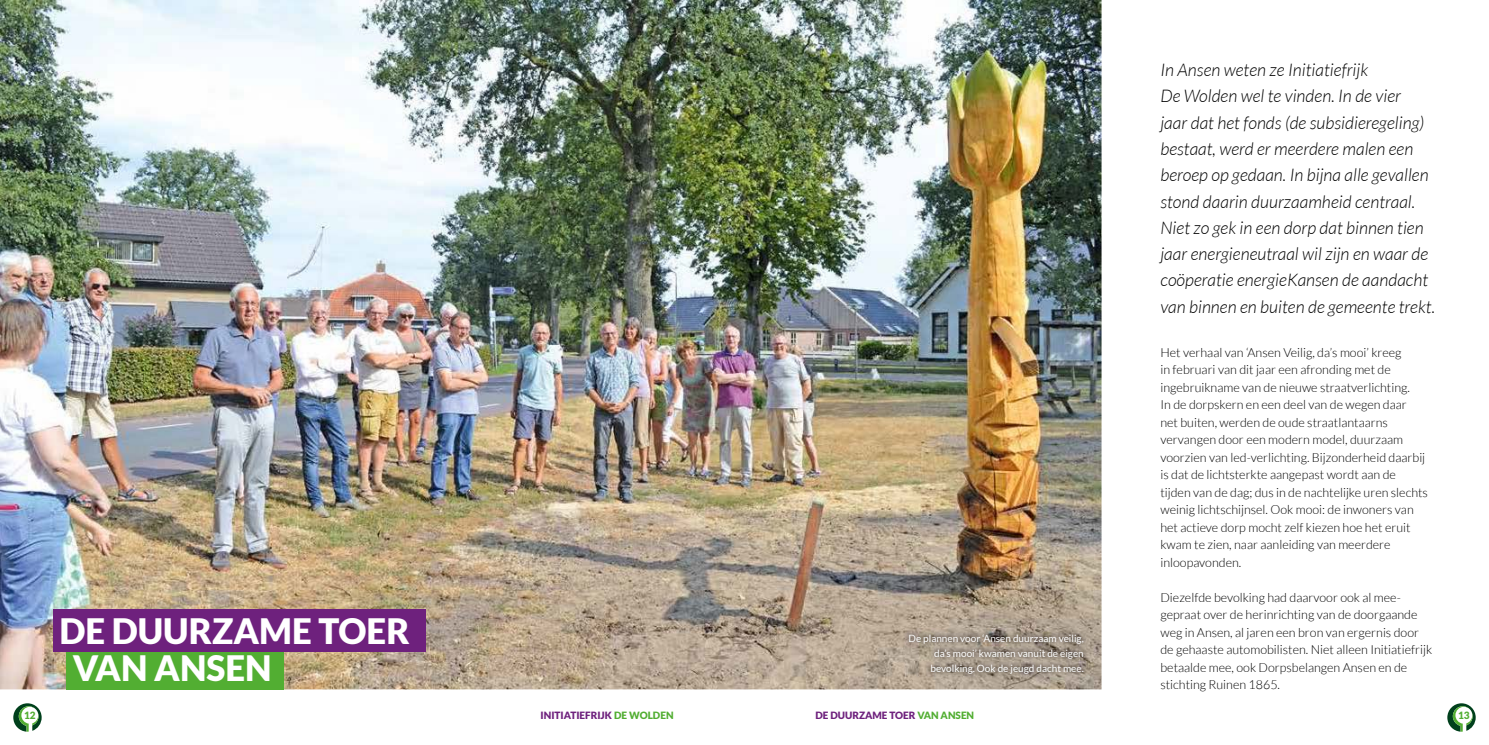
<style>
.page{position:relative;width:1489px;height:745px;background:#fff}
.page>*{position:absolute;margin:0;border:0;box-sizing:border-box;transform-origin:0 0}
.t1{font:900 35px/37.5px "Lato";color:#fff}
.t2{font:italic 300 17.5px/26.2px "Lato";color:#000}
.t3{font:12.5px/17.5px "Lato Light 2";color:#000}
.t4{font:10px/15px "Lato";color:#fff;text-align:right}
.t5{font:900 10px "Lato";color:#6e217d}
.t6{font:900 10px "Lato";color:#52ae32}
.s1{color:#52ae32}
</style>
<div class="page">
<img style="left:0;top:0;width:1101px;height:689px">
<div style="left:67px;top:646px;width:217px;height:43px;background:#52ae32"></div>
<div style="left:53px;top:608px;width:372px;height:43px;background:#6e217d"></div>
<svg style="left:13px;top:703px;width:29px;height:28px"></svg>
<svg style="left:1447px;top:703px;width:28px;height:28px"></svg>
<img style="left:903px;top:628px;width:186px;height:51px">
<h1 class="t1" style="left:73px;top:611px;width:338px;text-indent:-14px">DE DUURZAME TOER<br>VAN ANSEN</h1>
<p class="t4" style="left:908px;top:630px;width:177px">De plannen voor ‘Ansen duurzaam veilig, da’s mooi’ kwamen vanuit de eigen bevolking. Ook de jeugd dacht mee.</p>
<p class="t2" style="left:1160px;top:57px;width:276px">In Ansen weten ze Initiatiefrijk<br>De Wolden wel te vinden. In de vier<br>jaar dat het fonds (de subsidieregeling) bestaat, werd er meerdere malen een beroep op gedaan. In bijna alle gevallen stond daarin duurzaamheid centraal.<br>Niet zo gek in een dorp dat binnen tien jaar energieneutraal wil zijn en waar de coöperatie energieKansen de aandacht van binnen en buiten de gemeente trekt.</p>
<p class="t3" style="left:1160px;top:343px;width:269px">Het verhaal van ‘Ansen Veilig, da’s mooi’ kreeg<br>in februari van dit jaar een afronding met de ingebruikname van de nieuwe straatverlichting.<br>In de dorpskern en een deel van de wegen daar<br>net buiten, werden de oude straatlantaarns vervangen door een modern model, duurzaam voorzien van led-verlichting. Bijzonderheid daarbij is dat de lichtsterkte aangepast wordt aan de tijden van de dag; dus in de nachtelijke uren slechts weinig lichtschijnsel. Ook mooi: de inwoners van het actieve dorp mocht zelf kiezen hoe het eruit kwam te zien, naar aanleiding van meerdere inloopavonden.</p>
<p class="t3" style="left:1160px;top:588px;width:273px">Diezelfde bevolking had daarvoor ook al mee&shy;gepraat over de herinrichting van de doorgaande weg in Ansen, al jaren een bron van ergernis door de gehaaste automobilisten. Niet alleen Initiatiefrijk betaalde mee, ook Dorpsbelangen Ansen en de stichting Ruinen 1865.</p>
<p class="t6" style="left:24px;top:709px;width:13px">12</p>
<p class="t6" style="left:1457px;top:709px;width:13px">13</p>
<p class="t5" style="left:540px;top:709px;width:134px">INITIATIEFRIJK <span class="s1">DE WOLDEN</span></p>
<p class="t5" style="left:815px;top:709px;width:160px">DE DUURZAME TOER <span class="s1">VAN ANSEN</span></p>
</div>
